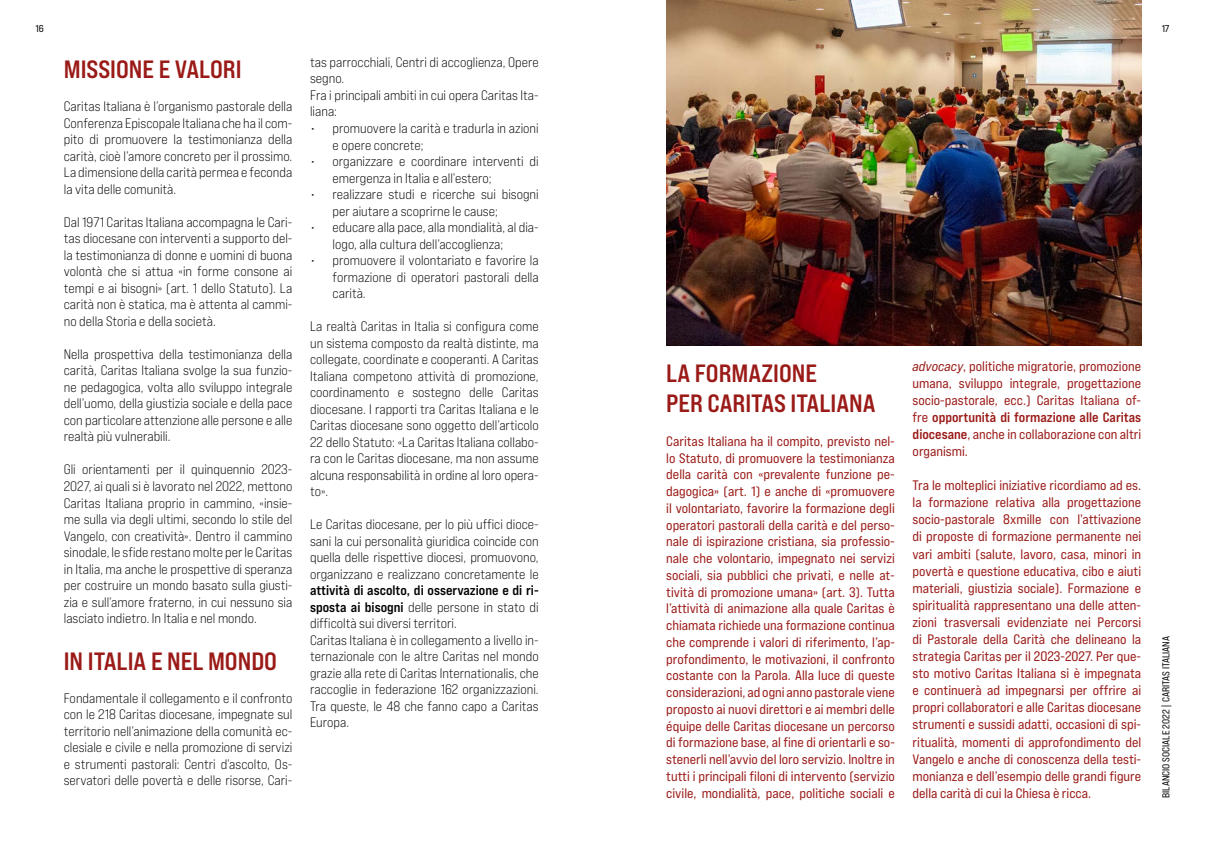
<style>
.page{position:relative;width:1205px;height:851px;background:#fff}
.page>*{position:absolute;margin:0;border:0;box-sizing:border-box;transform-origin:0 0}
.t1{font:25px/30.2px "Bebas Neue Pro Exp Bd";color:#9a1a17}
.t2{font:13.75px/16.5px "Bebas Neue Pro Exp Bk";color:#000;text-align:justify}
.t3{font:13.75px/16.8px "Bebas Neue Pro Exp Rg";color:#9a1a17;text-align:justify}
.t4{font:13.75px "Bebas Neue Pro Exp Bd";color:#000}
.t5{font:13.75px "Bebas Neue Pro Exp Bd";color:#9a1a17}
.t6{font:10px "Bebas Neue Pro Exp Rg";color:#000}
.s1{font-family:"Bebas Neue Pro Exp Bd"}
.s2{font-family:"Bebas Neue Pro Exp It"}
.s3{font-family:"Bebas Neue Pro Exp Rg"}
</style>
<div class="page">
<img style="left:666px;top:0;width:475px;height:345px">
<p class="t6" style="left:35px;top:22px;width:10px">16</p>
<p class="t6" style="left:1161px;top:22px;width:9px">17</p>
<h1 class="t1" style="left:64px;top:54px;width:179px">MISSIONE E VALORI</h1>
<p class="t2" style="left:64px;top:98px;width:230px">Caritas Italiana è l’organismo pastorale della Conferenza Episcopale Italiana che ha il com&shy;pito di promuovere la testimonianza della carità, cioè l’amore concreto per il prossimo.<br>La dimensione della carità permea e feconda la vita delle comunità.</p>
<p class="t2" style="left:64px;top:213px;width:230px">Dal 1971 Caritas Italiana accompagna le Cari&shy;tas diocesane con interventi a supporto del&shy;la testimonianza di donne e uomini di buona volontà che si attua «in forme consone ai tempi e ai bisogni» (art. 1 dello Statuto). La carità non è statica, ma è attenta al cammi&shy;no della Storia e della società.</p>
<p class="t2" style="left:64px;top:345px;width:230px">Nella prospettiva della testimonianza della carità, Caritas Italiana svolge la sua funzio&shy;ne pedagogica, volta allo sviluppo integrale dell’uomo, della giustizia sociale e della pace con particolare attenzione alle persone e alle realtà più vulnerabili.</p>
<p class="t2" style="left:64px;top:461px;width:230px">Gli orientamenti per il quinquennio 2023- 2027, ai quali si è lavorato nel 2022, mettono Caritas Italiana proprio in cammino, «insie&shy;me sulla via degli ultimi, secondo lo stile del Vangelo, con creatività». Dentro il cammino sinodale, le sfide restano molte per le Caritas in Italia, ma anche le prospettive di speranza per costruire un mondo basato sulla giusti&shy;zia e sull’amore fraterno, in cui nessuno sia lasciato indietro. In Italia e nel mondo.</p>
<h1 class="t1" style="left:64px;top:645px;width:215px">IN ITALIA E NEL MONDO</h1>
<p class="t2" style="left:64px;top:689px;width:230px">Fondamentale il collegamento e il confronto con le 218 Caritas diocesane, impegnate sul territorio nell’animazione della comunità ec&shy;clesiale e civile e nella promozione di servizi e strumenti pastorali: Centri d’ascolto, Os&shy;servatori delle povertà e delle risorse, Cari-</p>
<p class="t2" style="left:310px;top:54px;width:230px;text-align:left">tas parrocchiali, Centri di accoglienza, Opere segno.<br>Fra i principali ambiti in cui opera Caritas Ita&shy;liana:</p>
<p class="t2" style="left:333px;top:120px;width:208px;text-indent:-22px">• promuovere la carità e tradurla in azioni e opere concrete;</p>
<p class="t2" style="left:333px;top:153px;width:208px;text-indent:-22px">• organizzare e coordinare interventi di emergenza in Italia e all’estero;</p>
<p class="t2" style="left:333px;top:186px;width:208px;text-indent:-22px">• realizzare studi e ricerche sui bisogni per aiutare a scoprirne le cause;</p>
<p class="t2" style="left:333px;top:219px;width:208px;text-indent:-22px">• educare alla pace, alla mondialità, al dia&shy;logo, alla cultura dell’accoglienza;</p>
<p class="t2" style="left:333px;top:252px;width:208px;text-indent:-22px">• promuovere il volontariato e favorire la formazione di operatori pastorali della carità.</p>
<p class="t2" style="left:310px;top:318px;width:230px">La realtà Caritas in Italia si configura come un sistema composto da realtà distinte, ma collegate, coordinate e cooperanti. A Caritas Italiana competono attività di promozione, coordinamento e sostegno delle Caritas diocesane. I rapporti tra Caritas Italiana e le Caritas diocesane sono oggetto dell’articolo 22 dello Statuto: «La Caritas Italiana collabo&shy;ra con le Caritas diocesane, ma non assume alcuna responsabilità in ordine al loro opera&shy;to».</p>
<p class="t2" style="left:310px;top:516px;width:230px">Le Caritas diocesane, per lo più uffici dioce&shy;sani la cui personalità giuridica coincide con quella delle rispettive diocesi, promuovono, organizzano e realizzano concretamente le</p>
<p class="t4" style="left:310px;top:582px;width:230px">attività di ascolto, di osservazione e di ri-</p>
<p class="t2" style="left:310px;top:598px;width:230px;text-align:left"><span class="s1">sposta ai bisogni</span> delle persone in stato di difficoltà sui diversi territori.<br>Caritas Italiana è in collegamento a livello in&shy;ternazionale con le altre Caritas nel mondo grazie alla rete di Caritas Internationalis, che raccoglie in federazione 162 organizzazioni.<br>Tra queste, le 48 che fanno capo a Caritas Europa.</p>
<p class="t3" style="left:912px;top:357px;width:230px;line-height:17.1px"><span class="s2">advocacy</span>, politiche migratorie, promozione umana, sviluppo integrale, progettazione socio-pastorale, ecc.) Caritas Italiana of-</p>
<p class="t5" style="left:912px;top:408px;width:230px"><span class="s3">fre</span> opportunità di formazione alle Caritas</p>
<p class="t3" style="left:912px;top:425px;width:230px;line-height:17.1px"><span class="s1">diocesane</span>, anche in collaborazione con altri organismi.</p>
<p class="t3" style="left:912px;top:476px;width:230px;line-height:17.1px">Tra le molteplici iniziative ricordiamo ad es. la formazione relativa alla progettazione socio-pastorale 8xmille con l’attivazione di proposte di formazione permanente nei vari ambiti (salute, lavoro, casa, minori in povertà e questione educativa, cibo e aiuti materiali, giustizia sociale). Formazione e spiritualità rappresentano una delle atten&shy;zioni trasversali evidenziate nei Percorsi di Pastorale della Carità che delineano la strategia Caritas per il 2023-2027. Per que&shy;sto motivo Caritas Italiana si è impegnata e continuerà ad impegnarsi per offrire ai propri collaboratori e alle Caritas diocesane strumenti e sussidi adatti, occasioni di spi&shy;ritualità, momenti di approfondimento del Vangelo e anche di conoscenza della testi&shy;monianza e dell’esempio delle grandi figure della carità di cui la Chiesa è ricca.</p>
<h1 class="t1" style="left:666px;top:357px;width:211px">LA FORMAZIONE<br>PER CARITAS ITALIANA</h1>
<p class="t3" style="left:666px;top:432px;width:230px">Caritas Italiana ha il compito, previsto nel&shy;lo Statuto, di promuovere la testimonianza della carità con «prevalente funzione pe&shy;dagogica» (art. 1) e anche di «promuovere il volontariato, favorire la formazione degli operatori pastorali della carità e del perso&shy;nale di ispirazione cristiana, sia professio&shy;nale che volontario, impegnato nei servizi sociali, sia pubblici che privati, e nelle at&shy;tività di promozione umana» (art. 3). Tutta l’attività di animazione alla quale Caritas è chiamata richiede una formazione continua che comprende i valori di riferimento, l’ap&shy;profondimento, le motivazioni, il confronto costante con la Parola. Alla luce di queste considerazioni, ad ogni anno pastorale viene proposto ai nuovi direttori e ai membri delle équipe delle Caritas diocesane un percorso di formazione base, al fine di orientarli e so&shy;stenerli nell’avvio del loro servizio. Inoltre in tutti i principali filoni di intervento (servizio civile, mondialità, pace, politiche sociali e</p>
<p class="t6" style="left:1160px;top:797px;width:163px;rotate:-90deg">BILANCIO SOCIALE 2022 | CARITAS ITALIANA</p>
</div>
